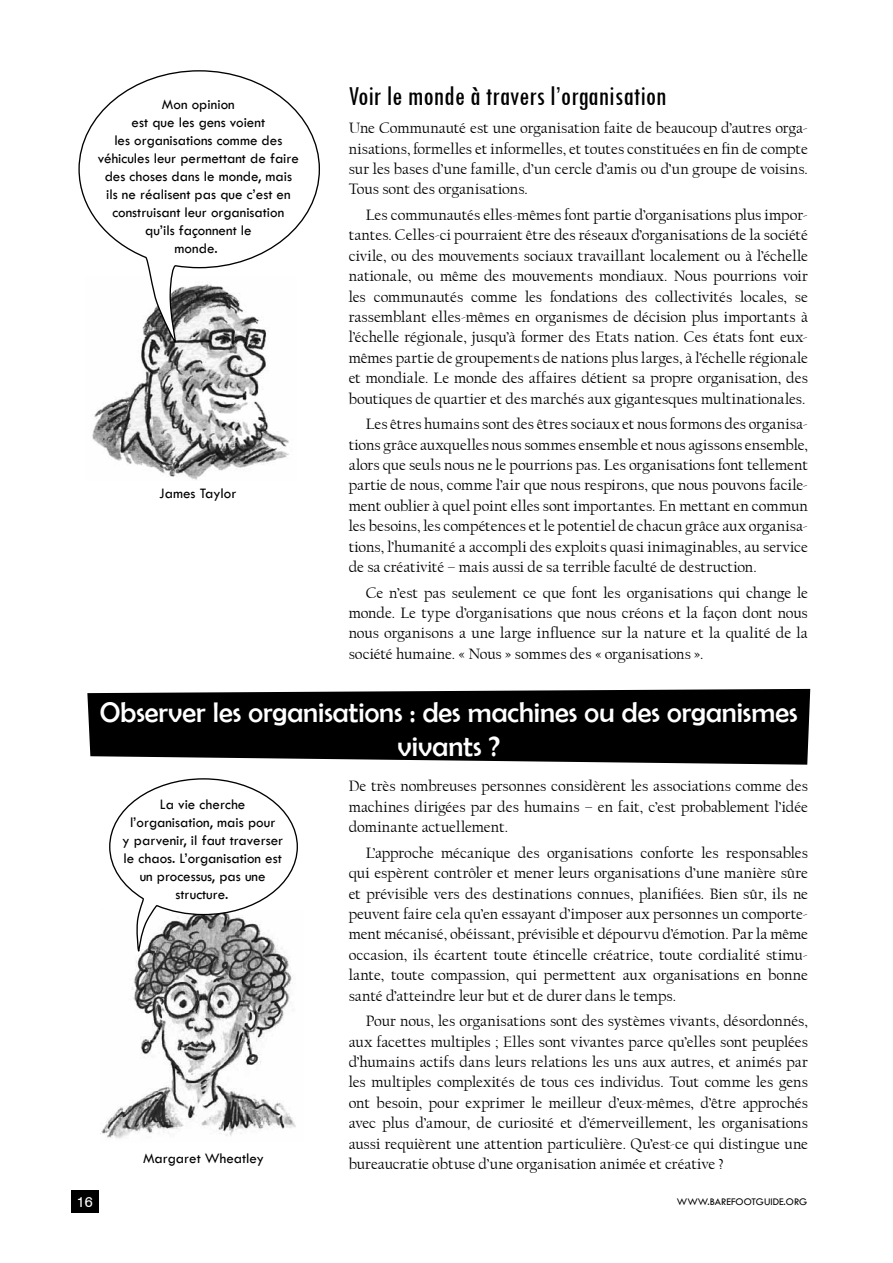
<style>
.page{position:relative;width:893px;height:1263px;background:#fff}
.page>*{position:absolute;margin:0;border:0;box-sizing:border-box;transform-origin:0 0}
.t1{font:28.5px/34.2px "Berlin Sans FB";color:#fff;text-align:center}
.t2{font:condensed 28.5px "Tw Cen";color:#000}
.t3{font:15.75px/20.4px "Californian FB";color:#000;text-align:justify}
.t4{font:15px/18px "Tw Cen";color:#000;text-align:center}
.t5{font:14.4px "Swiss 721 BT";color:#fff}
.t6{font:10.5px "Tw Cen";color:#000}
</style>
<div class="page">
<div style="left:71px;top:1191px;width:28px;height:22px;background:#000"></div>
<img style="left:92px;top:342px;width:197px;height:138px">
<svg style="left:78px;top:70px;width:242px;height:272px"></svg>
<img style="left:100px;top:952px;width:196px;height:187px">
<svg style="left:109px;top:778px;width:189px;height:174px"></svg>
<svg style="left:87px;top:689px;width:723px;height:76px;background:#161616"></svg>
<p class="t4" style="left:98px;top:95px;width:203px">Mon opinion<br>est que les gens voient<br>les organisations comme des véhicules leur permettant de faire des choses dans le monde, mais ils ne réalisent pas que c’est en construisant leur organisation qu’ils façonnent le<br>monde.</p>
<p class="t4" style="left:159px;top:485px;width:79px">James Taylor</p>
<h1 class="t2" style="left:349px;top:79px;width:319px">Voir le monde à travers l’organisation</h1>
<p class="t3" style="left:349px;top:118px;width:461px">Une Communauté est une organisation faite de beaucoup d’autres orga&shy;nisations, formelles et informelles, et toutes constituées en fin de compte sur les bases d’une famille, d’un cercle d’amis ou d’un groupe de voisins.<br>Tous sont des organisations.</p>
<p class="t3" style="left:349px;top:205px;width:461px;text-indent:17px">Les communautés elles-mêmes font partie d’organisations plus impor&shy;tantes. Celles-ci pourraient être des réseaux d’organisations de la société civile, ou des mouvements sociaux travaillant localement ou à l’échelle nationale, ou même des mouvements mondiaux. Nous pourrions voir les communautés comme les fondations des collectivités locales, se rassemblant elles-mêmes en organismes de décision plus importants à l’échelle régionale, jusqu’à former des Etats nation. Ces états font eux&shy;mêmes partie de groupements de nations plus larges, à l’échelle régionale et mondiale. Le monde des affaires détient sa propre organisation, des boutiques de quartier et des marchés aux gigantesques multinationales.</p>
<p class="t3" style="left:349px;top:414px;width:461px;text-indent:17px">Les êtres humains sont des êtres sociaux et nous formons des organisa&shy;tions grâce auxquelles nous sommes ensemble et nous agissons ensemble, alors que seuls nous ne le pourrions pas. Les organisations font tellement partie de nous, comme l’air que nous respirons, que nous pouvons facile&shy;ment oublier à quel point elles sont importantes. En mettant en commun les besoins, les compétences et le potentiel de chacun grâce aux organisa&shy;tions, l’humanité a accompli des exploits quasi inimaginables, au service de sa créativité – mais aussi de sa terrible faculté de destruction.</p>
<p class="t3" style="left:349px;top:582px;width:461px;text-indent:17px">Ce n’est pas seulement ce que font les organisations qui change le monde. Le type d’organisations que nous créons et la façon dont nous nous organisons a une large influence sur la nature et la qualité de la société humaine. « Nous » sommes des « organisations ».</p>
<h1 class="t1" style="left:100px;top:695px;width:699px">Observer les organisations : des machines ou des organismes vivants ?</h1>
<p class="t4" style="left:122px;top:796px;width:162px">La vie cherche l’organisation, mais pour<br>y parvenir, il faut traverser le chaos. L’organisation est un processus, pas une structure.</p>
<p class="t4" style="left:143px;top:1149px;width:122px">Margaret Wheatley</p>
<p class="t3" style="left:349px;top:776px;width:461px">De très nombreuses personnes considèrent les associations comme des machines dirigées par des humains – en fait, c’est probablement l’idée dominante actuellement.</p>
<p class="t3" style="left:349px;top:843px;width:461px;text-indent:17px">L’approche mécanique des organisations conforte les responsables qui espèrent contrôler et mener leurs organisations d’une manière sûre et prévisible vers des destinations connues, planifiées. Bien sûr, ils ne peuvent faire cela qu’en essayant d’imposer aux personnes un comporte&shy;ment mécanisé, obéissant, prévisible et dépourvu d’émotion. Par la même occasion, ils écartent toute étincelle créatrice, toute cordialité stimu&shy;lante, toute compassion, qui permettent aux organisations en bonne santé d’atteindre leur but et de durer dans le temps.</p>
<p class="t3" style="left:349px;top:1011px;width:461px;text-indent:17px">Pour nous, les organisations sont des systèmes vivants, désordonnés, aux facettes multiples ; Elles sont vivantes parce qu’elles sont peuplées d’humains actifs dans leurs relations les uns aux autres, et animés par les multiples complexités de tous ces individus. Tout comme les gens ont besoin, pour exprimer le meilleur d’eux-mêmes, d’être approchés avec plus d’amour, de curiosité et d’émerveillement, les organisations aussi requièrent une attention particulière. Qu’est-ce qui distingue une bureaucratie obtuse d’une organisation animée et créative ?</p>
<p class="t5" style="left:77px;top:1193px;width:17px">16</p>
<p class="t6" style="left:677px;top:1196px;width:132px">WWW.BAREFOOTGUIDE.ORG</p>
</div>
